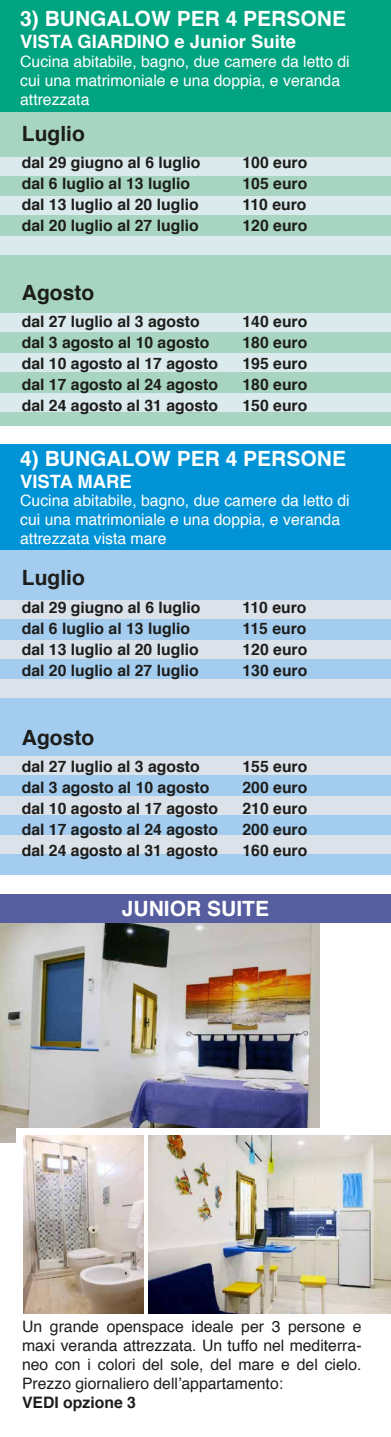
<style>
.page{position:relative;width:391px;height:1437px;background:#fff}
.page>*{position:absolute;margin:0;border:0;box-sizing:border-box;transform-origin:0 0}
.t1{font:700 21px "Helvetica";color:#fff}
.t2{font:700 21px "Helvetica";color:#1d1d1b}
.t3{font:700 18.38px "Helvetica";color:#fff}
.t4{font:700 15.75px "Helvetica";color:#1d1d1b}
.t5{font:15.75px/18.9px "Helvetica";color:#fff}
.t6{font:15.75px/18.9px "Helvetica";color:#1d1d1b;text-align:justify}
</style>
<div class="page">
<img style="left:0;top:923px;width:319px;height:219px">
<div style="left:16px;top:1128px;width:332px;height:193px;background:#fff"></div>
<div style="left:0;top:471px;width:391px;height:404px;background:#a3ccee"></div>
<div style="left:0;top:22px;width:391px;height:404px;background:#a7d5c2"></div>
<div style="left:0;top:157px;width:391px;height:18px;background:#dbeaec"></div>
<div style="left:0;top:197px;width:391px;height:18px;background:#dbeaec"></div>
<div style="left:0;top:237px;width:391px;height:18px;background:#dbeaec"></div>
<div style="left:0;top:314px;width:391px;height:18px;background:#dbeaec"></div>
<div style="left:0;top:353px;width:391px;height:19px;background:#dbeaec"></div>
<div style="left:0;top:393px;width:391px;height:18px;background:#dbeaec"></div>
<div style="left:0;top:600px;width:391px;height:19px;background:#dbe2ea"></div>
<div style="left:0;top:640px;width:391px;height:18px;background:#dbe2ea"></div>
<div style="left:0;top:680px;width:391px;height:18px;background:#dbe2ea"></div>
<div style="left:0;top:756px;width:391px;height:19px;background:#dbe2ea"></div>
<div style="left:0;top:796px;width:391px;height:18px;background:#dbe2ea"></div>
<div style="left:0;top:836px;width:391px;height:18px;background:#dbe2ea"></div>
<div style="left:0;top:444px;width:391px;height:106px;background:#0094d6"></div>
<div style="left:0;top:0;width:391px;height:112px;background:#00a480"></div>
<div style="left:0;top:895px;width:391px;height:28px;background:#565ea0"></div>
<img style="left:23px;top:1135px;width:120px;height:178px">
<img style="left:148px;top:1135px;width:243px;height:178px">
<h1 class="t1" style="left:20px;top:1px;width:327px">3) BUNGALOW PER 4 PERSONE</h1>
<p class="t3" style="left:20px;top:27px;width:277px">VISTA GIARDINO e Junior Suite</p>
<p class="t5" style="left:20px;top:52px;width:331px">Cucina abitabile, bagno, due camere da letto di cui una matrimoniale e una doppia, e veranda attrezzata</p>
<h1 class="t2" style="left:22px;top:116px;width:64px">Luglio</h1>
<p class="t4" style="left:22px;top:150px;width:180px">dal 29 giugno al 6 luglio</p>
<p class="t4" style="left:242px;top:150px;width:66px">100 euro</p>
<p class="t4" style="left:22px;top:171px;width:170px">dal 6 luglio al 13 luglio</p>
<p class="t4" style="left:242px;top:171px;width:66px">105 euro</p>
<p class="t4" style="left:22px;top:192px;width:178px">dal 13 luglio al 20 luglio</p>
<p class="t4" style="left:242px;top:192px;width:65px">110 euro</p>
<p class="t4" style="left:22px;top:213px;width:178px">dal 20 luglio al 27 luglio</p>
<p class="t4" style="left:242px;top:213px;width:66px">120 euro</p>
<h1 class="t2" style="left:22px;top:275px;width:74px">Agosto</h1>
<p class="t4" style="left:22px;top:309px;width:179px">dal 27 luglio al 3 agosto</p>
<p class="t4" style="left:242px;top:309px;width:66px">140 euro</p>
<p class="t4" style="left:22px;top:330px;width:189px">dal 3 agosto al 10 agosto</p>
<p class="t4" style="left:242px;top:330px;width:66px">180 euro</p>
<p class="t4" style="left:22px;top:351px;width:198px">dal 10 agosto al 17 agosto</p>
<p class="t4" style="left:242px;top:351px;width:66px">195 euro</p>
<p class="t4" style="left:22px;top:372px;width:198px">dal 17 agosto al 24 agosto</p>
<p class="t4" style="left:242px;top:372px;width:66px">180 euro</p>
<p class="t4" style="left:22px;top:393px;width:198px">dal 24 agosto al 31 agosto</p>
<p class="t4" style="left:242px;top:393px;width:66px">150 euro</p>
<h1 class="t1" style="left:20px;top:441px;width:327px">4) BUNGALOW PER 4 PERSONE</h1>
<p class="t3" style="left:20px;top:466px;width:113px">VISTA MARE</p>
<p class="t5" style="left:20px;top:492px;width:331px">Cucina abitabile, bagno, due camere da letto di cui una matrimoniale e una doppia, e veranda attrezzata vista mare</p>
<h1 class="t2" style="left:22px;top:561px;width:64px">Luglio</h1>
<p class="t4" style="left:22px;top:594px;width:180px">dal 29 giugno al 6 luglio</p>
<p class="t4" style="left:242px;top:594px;width:65px">110 euro</p>
<p class="t4" style="left:22px;top:615px;width:170px">dal 6 luglio al 13 luglio</p>
<p class="t4" style="left:242px;top:615px;width:65px">115 euro</p>
<p class="t4" style="left:22px;top:636px;width:178px">dal 13 luglio al 20 luglio</p>
<p class="t4" style="left:242px;top:636px;width:66px">120 euro</p>
<p class="t4" style="left:22px;top:657px;width:178px">dal 20 luglio al 27 luglio</p>
<p class="t4" style="left:242px;top:657px;width:66px">130 euro</p>
<h1 class="t2" style="left:22px;top:721px;width:74px">Agosto</h1>
<p class="t4" style="left:22px;top:753px;width:179px">dal 27 luglio al 3 agosto</p>
<p class="t4" style="left:242px;top:753px;width:66px">155 euro</p>
<p class="t4" style="left:22px;top:774px;width:189px">dal 3 agosto al 10 agosto</p>
<p class="t4" style="left:242px;top:774px;width:66px">200 euro</p>
<p class="t4" style="left:22px;top:795px;width:198px">dal 10 agosto al 17 agosto</p>
<p class="t4" style="left:242px;top:795px;width:66px">210 euro</p>
<p class="t4" style="left:22px;top:816px;width:198px">dal 17 agosto al 24 agosto</p>
<p class="t4" style="left:242px;top:816px;width:66px">200 euro</p>
<p class="t4" style="left:22px;top:837px;width:198px">dal 24 agosto al 31 agosto</p>
<p class="t4" style="left:242px;top:837px;width:66px">160 euro</p>
<h1 class="t1" style="left:122px;top:892px;width:149px">JUNIOR SUITE</h1>
<p class="t6" style="left:22px;top:1318px;width:341px">Un grande openspace ideale per 3 persone e maxi veranda attrezzata. Un tuffo nel mediterra&shy;neo con i colori del sole, del mare e del cielo.<br>Prezzo giornaliero dell’appartamento:</p>
<p class="t4" style="left:22px;top:1389px;width:115px">VEDI opzione 3</p>
</div>
